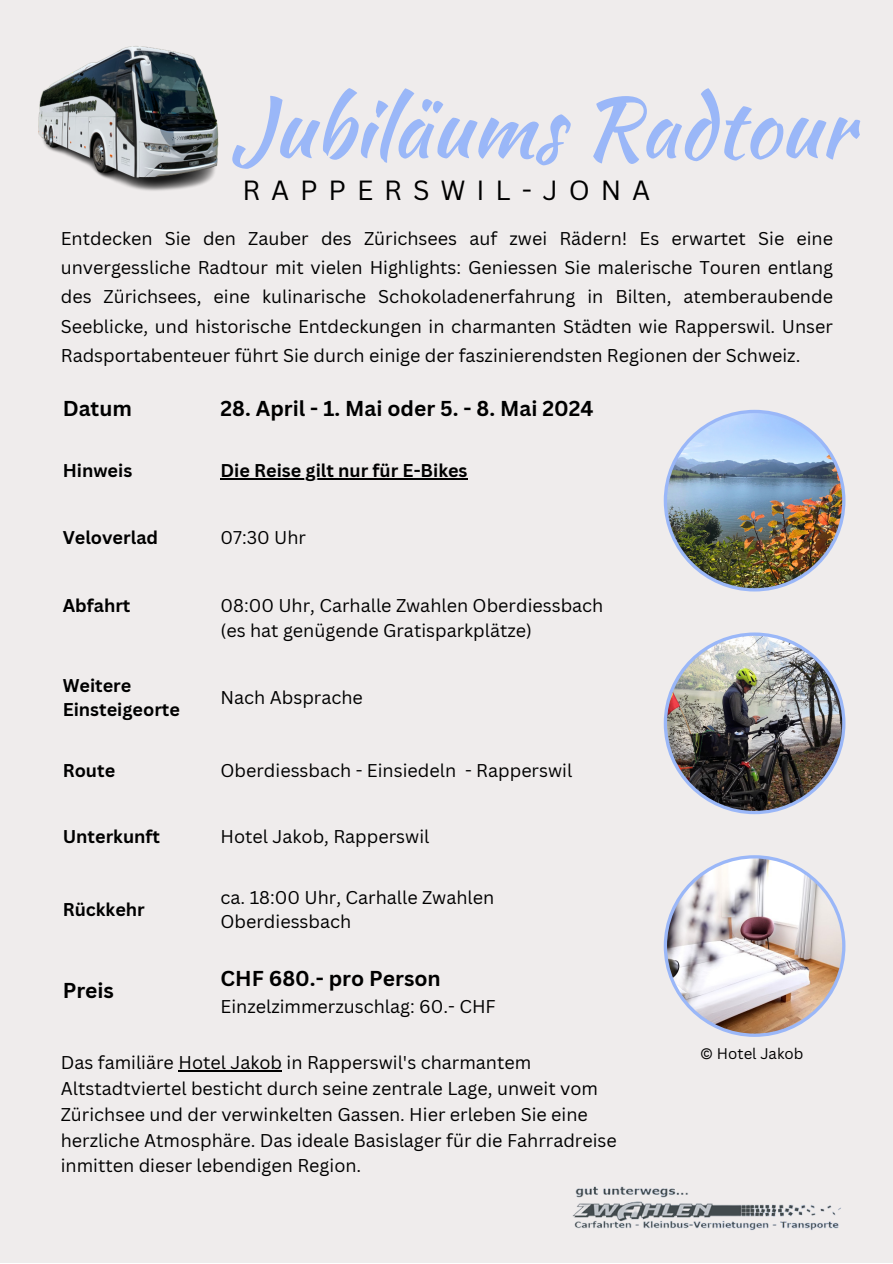
<style>
.page{position:relative;width:893px;height:1264px;background:#fff}
.page>*{position:absolute;margin:0;border:0;box-sizing:border-box;transform-origin:0 0}
.t1{font:82.35px "Kaushan Script";color:#9ab7f8}
.t2{font:27px "Canva Sans";letter-spacing:.405em;color:#000}
.t3{font:700 21px "Canva Sans";color:#000}
.t4{font:18px/29.2px "Canva Sans";color:#000}
.t5{font:700 18px "Canva Sans";color:#000}
.t6{font:15px "Canva Sans";color:#000}
</style>
<div class="page">
<div style="left:0;top:0;width:892px;height:1262px;background:#efecec"></div>
<img style="left:572px;top:1186px;width:269px;height:44px">
<img style="left:38px;top:46px;width:181px;height:145px">
<hr style="left:178px;top:1070px;width:104px;height:1px;background:#000">
<hr style="left:220px;top:478px;width:248px;height:1px;background:#000">
<svg style="left:663px;top:855px;width:182px;height:181px"></svg>
<img style="left:663px;top:632px;width:182px;height:182px">
<img style="left:663px;top:410px;width:182px;height:181px">
<p class="t1" style="left:231px;top:67px;width:624px">Jubiläums Radtour</p>
<p class="t2" style="left:242px;top:171px;width:409px">RAPPERSWIL-JONA</p>
<p class="t4" style="left:61px;top:223px;width:773px;text-align:justify">Entdecken Sie den Zauber des Zürichsees auf zwei Rädern! Es erwartet Sie eine unvergessliche Radtour mit vielen Highlights: Geniessen Sie malerische Touren entlang des Zürichsees, eine kulinarische Schokoladenerfahrung in Bilten, atemberaubende Seeblicke, und historische Entdeckungen in charmanten Städten wie Rapperswil. Unser Radsportabenteuer führt Sie durch einige der faszinierendsten Regionen der Schweiz.</p>
<p class="t3" style="left:63px;top:394px;width:71px">Datum</p>
<p class="t3" style="left:220px;top:394px;width:374px">28. April - 1. Mai oder 5. - 8. Mai 2024</p>
<p class="t5" style="left:63px;top:457px;width:71px">Hinweis</p>
<p class="t5" style="left:220px;top:457px;width:248px">Die Reise gilt nur für E-Bikes</p>
<p class="t5" style="left:63px;top:525px;width:97px">Veloverlad</p>
<p class="t4" style="left:220px;top:523px;width:87px">07:30 Uhr</p>
<p class="t5" style="left:63px;top:592px;width:69px">Abfahrt</p>
<p class="t4" style="left:220px;top:590px;width:384px">08:00 Uhr, Carhalle Zwahlen Oberdiessbach</p>
<p class="t4" style="left:220px;top:615px;width:313px">(es hat genügende Gratisparkplätze)</p>
<p class="t5" style="left:63px;top:672px;width:70px">Weitere</p>
<p class="t5" style="left:63px;top:697px;width:119px">Einsteigeorte</p>
<p class="t4" style="left:220px;top:682px;width:144px">Nach Absprache</p>
<p class="t5" style="left:63px;top:758px;width:54px">Route</p>
<p class="t4" style="left:220px;top:755px;width:353px">Oberdiessbach - Einsiedeln - Rapperswil</p>
<p class="t5" style="left:63px;top:823px;width:99px">Unterkunft</p>
<p class="t4" style="left:220px;top:821px;width:210px">Hotel Jakob, Rapperswil</p>
<p class="t5" style="left:63px;top:896px;width:84px">Rückkehr</p>
<p class="t4" style="left:220px;top:884px;width:275px;line-height:24.8px">ca. 18:00 Uhr, Carhalle Zwahlen<br>Oberdiessbach</p>
<p class="t3" style="left:63px;top:975px;width:53px">Preis</p>
<p class="t3" style="left:220px;top:963px;width:222px">CHF 680.- pro Person</p>
<p class="t4" style="left:220px;top:990px;width:277px">Einzelzimmerzuschlag: 60.- CHF</p>
<p class="t4" style="left:61px;top:1049px;width:557px;line-height:25.8px">Das familiäre Hotel Jakob in Rapperswil's charmantem Altstadtviertel besticht durch seine zentrale Lage, unweit vom Zürichsee und der verwinkelten Gassen. Hier erleben Sie eine herzliche Atmosphäre. Das ideale Basislager für die Fahrradreise inmitten dieser lebendigen Region.</p>
<p class="t6" style="left:700px;top:1043px;width:105px">© Hotel Jakob</p>
</div>
